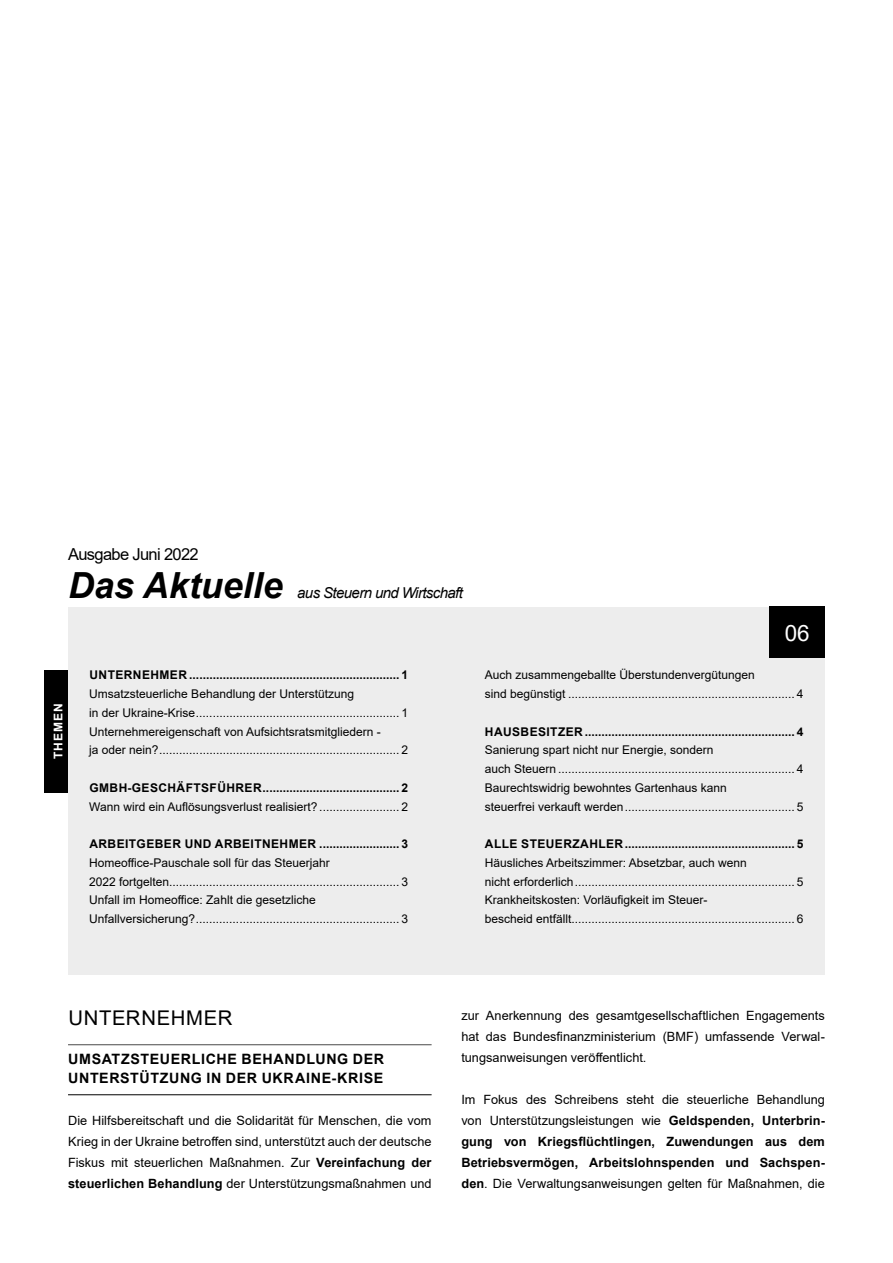
<style>
.page{position:relative;width:893px;height:1263px;background:#fff}
.page>*{position:absolute;margin:0;border:0;box-sizing:border-box;transform-origin:0 0}
.t1{font:italic 700 36px "Arial";color:#000}
.t2{font:22.5px "Arial";color:#fff}
.t3{font:20.25px "Arial";letter-spacing:.035em;color:#000}
.t4{font:16.5px "Arial";letter-spacing:-.04em;color:#000}
.t5{font:italic 15px "Arial";letter-spacing:-.04em;color:#000}
.t6{font:700 14.25px/19.5px "Arial";letter-spacing:.045em;color:#000}
.t7{font:12.75px/21px "Arial";color:#000;text-align:justify}
.t8{font:12px/18.8px "Arial";color:#000}
.t9{font:700 12px "Arial";letter-spacing:.035em;color:#000}
.t10{font:700 12px "Arial";letter-spacing:.085em;color:#fff}
.s1{font-weight:700}
</style>
<div class="page">
<div style="left:68px;top:607px;width:757px;height:367px;background:#ededed"></div>
<hr style="left:68px;top:1044px;width:364px;height:1px;background:#4a4a49">
<hr style="left:68px;top:1094px;width:364px;height:1px;background:#000">
<div style="left:770px;top:607px;width:55px;height:51px;background:#000"></div>
<div style="left:45px;top:670px;width:23px;height:122px;background:#000"></div>
<h3 class="t4" style="left:68px;top:543px;width:132px">Ausgabe Juni 2022</h3>
<h1 class="t1" style="left:68px;top:561px;width:216px">Das Aktuelle</h1>
<p class="t5" style="left:297px;top:583px;width:167px">aus Steuern und Wirtschaft</p>
<p class="t10" style="left:50px;top:759px;width:57px;rotate:-90deg">THEMEN</p>
<p class="t9" style="left:90px;top:667px;width:320px">UNTERNEHMER ............................................................... 1</p>
<p class="t8" style="left:89px;top:684px;width:320px">Umsatzsteuerliche Behandlung der Unterstützung<br>in der Ukraine-Krise............................................................. 1<br>Unternehmereigenschaft von Aufsichtsratsmitgliedern -<br>ja oder nein?........................................................................ 2</p>
<p class="t9" style="left:89px;top:779px;width:320px">GMBH-GESCHÄFTSFÜHRER......................................... 2</p>
<p class="t8" style="left:89px;top:797px;width:320px">Wann wird ein Auflösungsverlust realisiert? ........................ 2</p>
<p class="t9" style="left:89px;top:835px;width:320px">ARBEITGEBER UND ARBEITNEHMER ........................ 3</p>
<p class="t8" style="left:89px;top:853px;width:320px">Homeoffice-Pauschale soll für das Steuerjahr<br>2022 fortgelten..................................................................... 3<br>Unfall im Homeoffice: Zahlt die gesetzliche Unfallversicherung?............................................................. 3</p>
<h2 class="t2" style="left:785px;top:617px;width:27px">06</h2>
<p class="t8" style="left:485px;top:666px;width:320px">Auch zusammengeballte Überstundenvergütungen<br>sind begünstigt .................................................................... 4</p>
<p class="t9" style="left:485px;top:723px;width:320px">HAUSBESITZER ............................................................... 4</p>
<p class="t8" style="left:485px;top:741px;width:320px">Sanierung spart nicht nur Energie, sondern<br>auch Steuern ....................................................................... 4<br>Baurechtswidrig bewohntes Gartenhaus kann<br>steuerfrei verkauft werden................................................... 5</p>
<p class="t9" style="left:485px;top:835px;width:320px">ALLE STEUERZAHLER................................................... 5</p>
<p class="t8" style="left:485px;top:853px;width:320px">Häusliches Arbeitszimmer: Absetzbar, auch wenn<br>nicht erforderlich.................................................................. 5<br>Krankheitskosten: Vorläufigkeit im Steuer-<br>bescheid entfällt................................................................... 6</p>
<h3 class="t3" style="left:68px;top:1004px;width:166px">UNTERNEHMER</h3>
<p class="t6" style="left:68px;top:1049px;width:317px">UMSATZSTEUERLICHE BEHANDLUNG DER<br>UNTERSTÜTZUNG IN DER UKRAINE-KRISE</p>
<p class="t7" style="left:68px;top:1110px;width:365px">Die Hilfsbereitschaft und die Solidarität für Menschen, die vom Krieg in der Ukraine betroffen sind, unterstützt auch der deutsche Fiskus mit steuerlichen Maßnahmen. Zur <span class="s1">Vereinfachung der steuerlichen Behandlung</span> der Unterstützungsmaßnahmen und</p>
<p class="t7" style="left:461px;top:1005px;width:365px">zur Anerkennung des gesamtgesellschaftlichen Engagements hat das Bundesfinanzministerium (BMF) umfassende Verwal&shy;tungsanweisungen veröffentlicht.</p>
<p class="t7" style="left:461px;top:1089px;width:365px">Im Fokus des Schreibens steht die steuerliche Behandlung von Unterstützungsleistungen wie <span class="s1">Geldspenden, Unterbrin&shy;gung von Kriegsflüchtlingen, Zuwendungen aus dem Betriebsvermögen, Arbeitslohnspenden und Sachspen&shy;den</span>. Die Verwaltungsanweisungen gelten für Maßnahmen, die</p>
</div>
